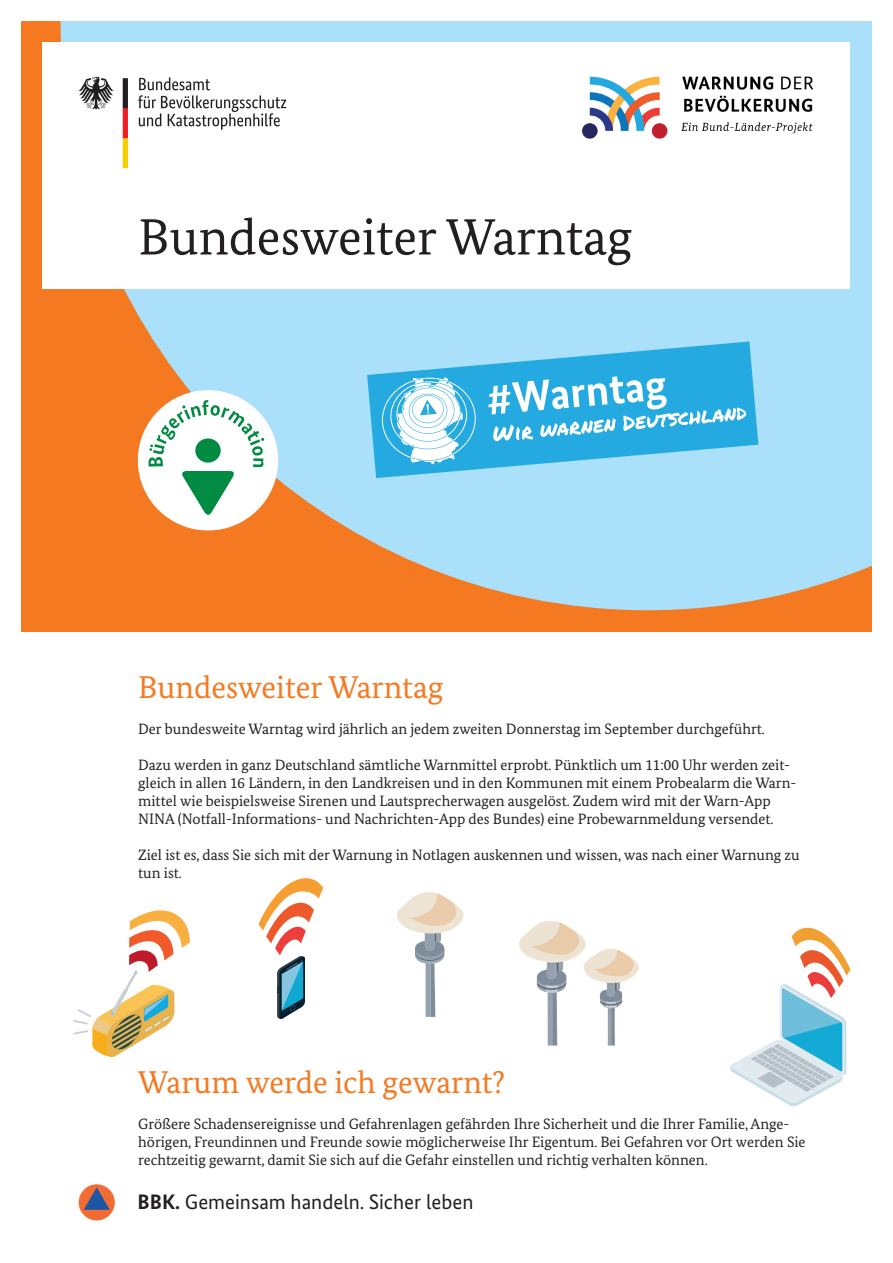
<style>
.page{position:relative;width:893px;height:1263px;background:#fff}
.page>*{position:absolute;margin:0;border:0;box-sizing:border-box;transform-origin:0 0}
.t1{font:51px "Bundes Serif";color:#231f20}
.t2{font:31.5px "Bundes Serif";color:#f47921}
.t3{font:21px "Bundes Sans";color:#231f20}
.t4{font:15px/18px "Bundes Serif";color:#231f20}
.s1{font-weight:700}
</style>
<div class="page">
<div style="left:21px;top:21px;width:851px;height:610px;background:#f47921"></div>
<svg style="left:61px;top:21px;width:811px;height:589px;fill:#aae0f9"></svg>
<svg style="left:367px;top:341px;width:391px;height:137px"></svg>
<svg style="left:488px;top:376px;width:258px;height:65px"></svg>
<svg style="left:381px;top:376px;width:96px;height:88px"></svg>
<svg style="left:73px;top:910px;width:117px;height:147px"></svg>
<svg style="left:259px;top:878px;width:64px;height:141px"></svg>
<svg style="left:730px;top:927px;width:120px;height:179px"></svg>
<img style="left:519px;top:921px;width:120px;height:124px">
<svg style="left:397px;top:892px;width:67px;height:125px"></svg>
<div style="left:43px;top:43px;width:807px;height:246px;background:#fff"></div>
<svg style="left:138px;top:77px;width:148px;height:53px"></svg>
<svg style="left:79px;top:77px;width:35px;height:32px"></svg>
<svg style="left:123px;top:78px;width:5px;height:90px"></svg>
<div style="left:79px;top:1184px;width:36px;height:36px;background:#f26c33;border-radius:50%"></div>
<svg style="left:84px;top:1187px;width:26px;height:23px"></svg>
<div style="left:138px;top:390px;width:140px;height:140px;background:#fff;border-radius:50%"></div>
<svg style="left:148px;top:400px;width:116px;height:118px"></svg>
<img style="left:581px;top:76px;width:233px;height:63px">
<h1 class="t1" style="left:138px;top:206px;width:495px">Bundesweiter Warntag</h1>
<h2 class="t2" style="left:138px;top:668px;width:307px">Bundesweiter Warntag</h2>
<p class="t4" style="left:138px;top:720px;width:628px">Der bundesweite Warntag wird jährlich an jedem zweiten Donnerstag im September durchgeführt.</p>
<p class="t4" style="left:138px;top:756px;width:660px">Dazu werden in ganz Deutschland sämtliche Warnmittel erprobt. Pünktlich um 11:00 Uhr werden zeit&shy;gleich in allen 16 Ländern, in den Landkreisen und in den Kommunen mit einem Probealarm die Warn&shy;mittel wie beispielsweise Sirenen und Lautsprecherwagen ausgelöst. Zudem wird mit der Warn-App NINA (Notfall-Informations- und Nachrichten-App des Bundes) eine Probewarnmeldung versendet.</p>
<p class="t4" style="left:138px;top:846px;width:663px">Ziel ist es, dass Sie sich mit der Warnung in Notlagen auskennen und wissen, was nach einer Warnung zu tun ist.</p>
<h2 class="t2" style="left:138px;top:1063px;width:368px">Warum werde ich gewarnt?</h2>
<p class="t4" style="left:138px;top:1115px;width:669px">Größere Schadensereignisse und Gefahrenlagen gefährden Ihre Sicherheit und die Ihrer Familie, Ange&shy;hörigen, Freundinnen und Freunde sowie möglicherweise Ihr Eigentum. Bei Gefahren vor Ort werden Sie rechtzeitig gewarnt, damit Sie sich auf die Gefahr einstellen und richtig verhalten können.</p>
<h3 class="t3" style="left:138px;top:1189px;width:337px"><span class="s1">BBK.</span> Gemeinsam handeln. Sicher leben</h3>
</div>
